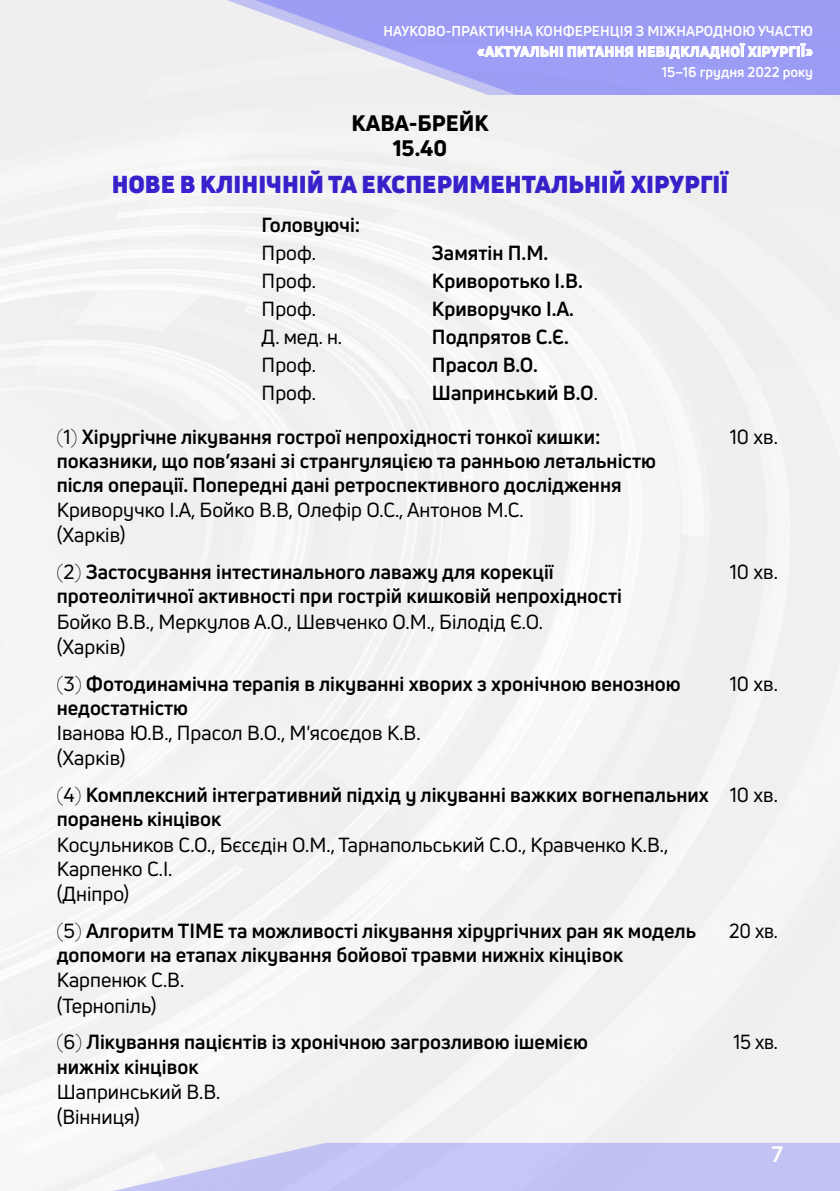
<style>
.page{position:relative;width:840px;height:1191px;background:#fff}
.page>*{position:absolute;margin:0;border:0;box-sizing:border-box;transform-origin:0 0}
.t1{font:900 24px "Uni Neue";color:#3c23d7}
.t2{font:800 22px/24.2px "Uni Neue";color:#000;text-align:center}
.t3{font:700 22px "Uni Neue";color:#fff}
.t4{font:700 20px/24.2px "Uni Neue";color:#000}
.t5{font:20px/25.2px "Uni Neue";color:#000}
.t6{font:20px "Uni Neue";color:#000;scale:.95 1}
.t7{font:700 14px/20px "Uni Neue";color:#fff;text-align:right}
.s1{font-weight:800}
.s2{font-weight:400}
.s3{font-family:"Centaur";font-weight:400}
</style>
<div class="page">
<svg style="left:0;top:1142px;width:839px;height:49px;fill:#c2c2f3"></svg>
<svg style="left:140px;top:0;width:699px;height:95px;fill:#9e9ef4"></svg>
<p class="t7" style="left:383px;top:21px;width:431px">НАУКОВО-ПРАКТИЧНА КОНФЕРЕНЦІЯ З МІЖНАРОДНОЮ УЧАСТЮ «<span class="s1">АКТУАЛЬНІ ПИТАННЯ НЕВІДКЛАДНОЇ ХІРУРГІЇ</span>»<br>15–16 грудня 2022 року</p>
<p class="t2" style="left:351px;top:111px;width:139px">КАВА-БРЕЙК<br>15.40</p>
<p class="t1" style="left:111px;top:168px;width:618px">НОВЕ В КЛІНІЧНІЙ ТА ЕКСПЕРИМЕНТАЛЬНІЙ ХІРУРГІЇ</p>
<p class="t4" style="left:261px;top:212px;width:100px">Головуючі:</p>
<p class="t5" style="left:261px;top:240px;width:56px">Проф.</p>
<p class="t4" style="left:431px;top:240px;width:118px">Замятін П.М.</p>
<p class="t5" style="left:261px;top:268px;width:56px">Проф.</p>
<p class="t4" style="left:431px;top:268px;width:152px">Криворотько І.В.</p>
<p class="t5" style="left:261px;top:296px;width:56px">Проф.</p>
<p class="t4" style="left:431px;top:297px;width:144px">Криворучко І.А.</p>
<p class="t5" style="left:261px;top:324px;width:82px">Д. мед. н.</p>
<p class="t4" style="left:431px;top:325px;width:138px">Подпрятов С.Є.</p>
<p class="t5" style="left:261px;top:352px;width:56px">Проф.</p>
<p class="t4" style="left:431px;top:353px;width:107px">Прасол В.О.</p>
<p class="t5" style="left:261px;top:380px;width:56px">Проф.</p>
<p class="t4" style="left:431px;top:381px;width:167px">Шапринський В.О<span class="s2">.</span></p>
<p class="t4" style="left:57px;top:424px;width:600px"><span class="s3">(</span><span class="s2">1</span><span class="s3">)</span> Хірургічне лікування гострої непрохідності тонкої кишки: показники, що пов’язані зі странгуляцією та ранньою летальністю після операції. Попередні дані ретроспективного дослідження</p>
<p class="t5" style="left:729px;top:423px;width:50px">10 хв.</p>
<p class="t5" style="left:57px;top:497px;width:468px">Криворучко І.А, Бойко В.В, Олефір О.С., Антонов М.С. (Харків)</p>
<p class="t4" style="left:57px;top:560px;width:566px"><span class="s3">(</span><span class="s2">2</span><span class="s3">)</span> Застосування інтестинального лаважу для корекції протеолітичної активності при гострій кишковій непрохідності</p>
<p class="t5" style="left:729px;top:559px;width:50px">10 хв.</p>
<p class="t5" style="left:57px;top:608px;width:487px">Бойко В.В., Меркулов А.О., Шевченко О.М., Білодід Є.О. (Харків)</p>
<p class="t4" style="left:57px;top:671px;width:625px"><span class="s3">(</span><span class="s2">3</span><span class="s3">)</span> Фотодинамічна терапія в лікуванні хворих з хронічною венозною недостатністю</p>
<p class="t5" style="left:729px;top:671px;width:50px">10 хв.</p>
<p class="t5" style="left:57px;top:720px;width:365px">Іванова Ю.В., Прасол В.О., М'ясоєдов К.В. (Харків)</p>
<p class="t4" style="left:57px;top:782px;width:653px"><span class="s3">(</span><span class="s2">4</span><span class="s3">)</span> Комплексний інтегративний підхід у лікуванні важких вогнепальних поранень кінцівок</p>
<p class="t5" style="left:729px;top:782px;width:50px">10 хв.</p>
<p class="t5" style="left:57px;top:832px;width:612px">Косульников С.О., Бєсєдін О.М., Тарнапольський С.О., Кравченко К.В.,<br>Карпенко С.І.<br>(Дніпро)</p>
<p class="t4" style="left:57px;top:918px;width:640px"><span class="s3">(</span><span class="s2">5</span><span class="s3">)</span> Алгоритм TIME та можливості лікування хірургічних ран як модель допомоги на етапах лікування бойової травми нижніх кінцівок</p>
<p class="t6" style="left:728px;top:918px;width:53px">20 хв.</p>
<p class="t5" style="left:57px;top:967px;width:129px">Карпенюк С.В. (Тернопіль)</p>
<p class="t4" style="left:57px;top:1030px;width:532px"><span class="s3">(</span><span class="s2">6</span><span class="s3">)</span> Лікування пацієнтів із хронічною загрозливою ішемією нижніх кінцівок</p>
<p class="t6" style="left:733px;top:1030px;width:48px">15 хв.</p>
<p class="t5" style="left:57px;top:1079px;width:165px">Шапринський В.В. (Вінниця)</p>
<p class="t3" style="left:771px;top:1140px;width:13px">7</p>
</div>
